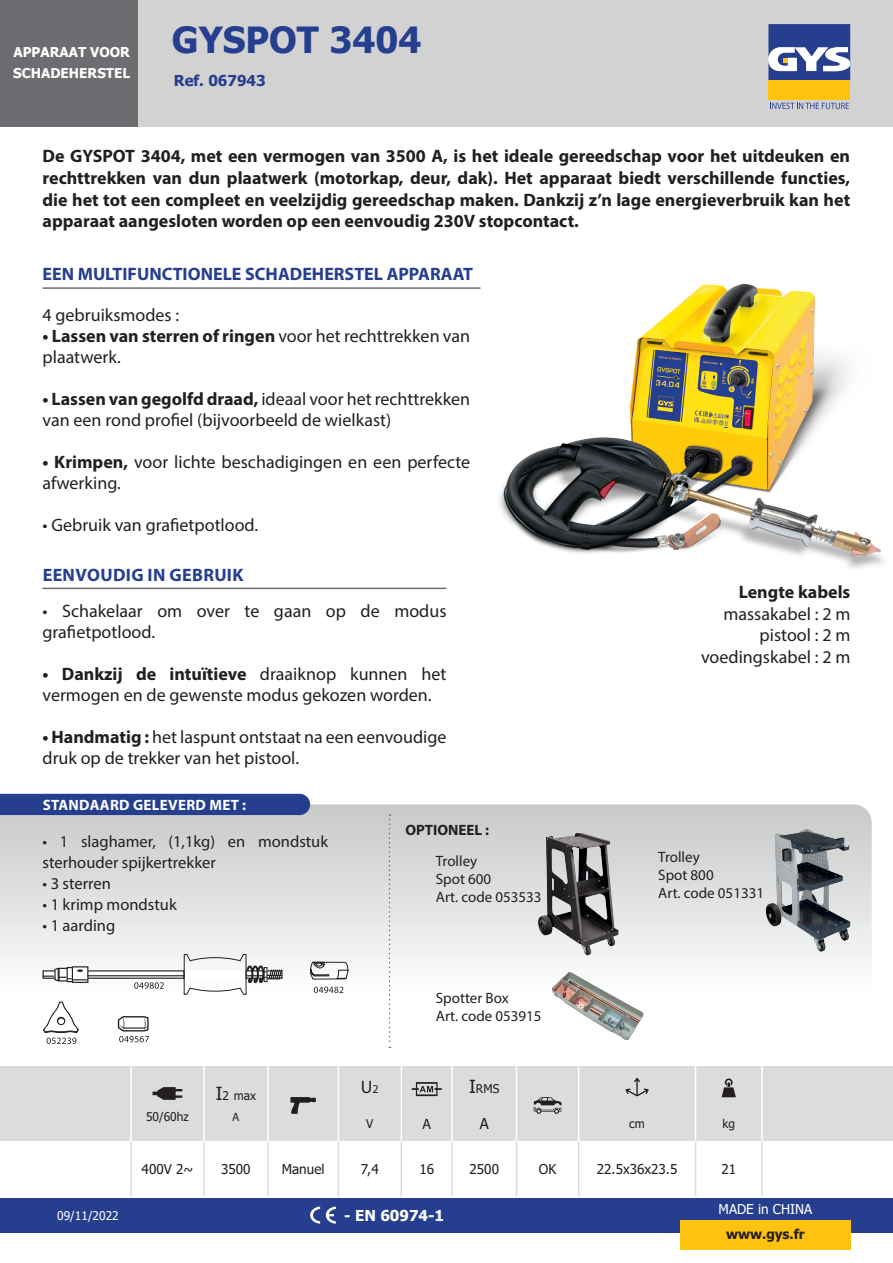
<style>
.page{position:relative;width:893px;height:1263px;background:#fff}
.page>*{position:absolute;margin:0;border:0;box-sizing:border-box;transform-origin:0 0}
.t1{font:700 36px "Tahoma";color:#253f8e}
.t2{font:18px/21px "Myriad Pro";color:#231f20}
.t3{font:700 18px/21.6px "Myriad Pro";color:#231f20;text-align:justify}
.t4{font:700 18px "Myriad Pro";color:#253f8e}
.t5{font:700 18px "Myriad Pro";letter-spacing:.02em;color:#253f8e}
.t6{font:16.5px/21px "Myriad Pro";color:#231f20}
.t7{font:15px "Myriad Pro";color:#231f20}
.t8{font:700 15px "Myriad Pro";letter-spacing:.02em;color:#fff}
.t9{font:700 15px "Tahoma";color:#fff}
.t10{font:700 15px "Tahoma";color:#253f8e}
.t11{font:700 15px "Myriad Pro";color:#231f20}
.t12{font:15px "Tahoma";color:#231f20}
.t13{font:13.5px "Tahoma";color:#231f20}
.t14{font:700 13.5px "Tahoma";color:#fff}
.t15{font:13.5px "Tahoma";color:#fff}
.t16{font:700 13.5px "Tahoma";color:#231f20}
.t17{font:12px "Tahoma";color:#231f20}
.t18{font:12px "Tahoma";color:#fff}
.t19{font:12px "Myriad Pro";color:#231f20}
.s1{font-weight:700}
.s2{font-size:18px}
.s3{font-size:12px}
</style>
<div class="page">
<div style="left:137px;top:0;width:756px;height:127px;background:#d2d2d2"></div>
<div style="left:0;top:1198px;width:893px;height:34px;background:#253f8e"></div>
<div style="left:768px;top:81px;width:82px;height:19px;background:#fec210"></div>
<svg style="left:768px;top:24px;width:82px;height:57px;background:#6575a9"></svg>
<svg style="left:770px;top:103px;width:79px;height:6px"></svg>
<div style="left:0;top:0;width:137px;height:127px;background:#6c6d70"></div>
<div style="left:680px;top:1220px;width:170px;height:30px;background:#fec210"></div>
<svg style="left:0;top:804px;width:872px;height:198px"></svg>
<div style="left:0;top:794px;width:310px;height:21px;background:#253f8e"></div>
<div style="left:0;top:1066px;width:893px;height:75px;background:#dcdcdc"></div>
<svg style="left:337px;top:1142px;width:243px;height:54px"></svg>
<hr style="left:203px;top:1066px;width:2px;height:40px;background:#fff">
<hr style="left:267px;top:1066px;width:2px;height:40px;background:#fff">
<hr style="left:338px;top:1066px;width:1px;height:40px;background:#fff">
<hr style="left:401px;top:1066px;width:1px;height:40px;background:#fff">
<hr style="left:451px;top:1066px;width:2px;height:40px;background:#fff">
<hr style="left:516px;top:1066px;width:1px;height:40px;background:#fff">
<hr style="left:578px;top:1066px;width:1px;height:40px;background:#fff">
<hr style="left:695px;top:1066px;width:1px;height:40px;background:#fff">
<hr style="left:761px;top:1066px;width:2px;height:40px;background:#fff">
<hr style="left:203px;top:1106px;width:2px;height:35px;background:#fff">
<hr style="left:267px;top:1106px;width:2px;height:35px;background:#fff">
<hr style="left:338px;top:1106px;width:1px;height:35px;background:#fff">
<hr style="left:401px;top:1106px;width:1px;height:35px;background:#fff">
<hr style="left:451px;top:1106px;width:2px;height:35px;background:#fff">
<hr style="left:516px;top:1106px;width:1px;height:35px;background:#fff">
<hr style="left:578px;top:1106px;width:1px;height:35px;background:#fff">
<hr style="left:695px;top:1106px;width:1px;height:35px;background:#fff">
<hr style="left:761px;top:1106px;width:2px;height:35px;background:#fff">
<hr style="left:130px;top:1066px;width:2px;height:40px;background:#fff">
<hr style="left:130px;top:1106px;width:2px;height:35px;background:#fff">
<hr style="left:130px;top:1141px;width:2px;height:55px;background:#dcdcdc">
<hr style="left:203px;top:1142px;width:2px;height:54px;background:#dcdcdc">
<hr style="left:267px;top:1142px;width:2px;height:54px;background:#dcdcdc">
<hr style="left:338px;top:1142px;width:1px;height:54px;background:#dcdcdc">
<hr style="left:401px;top:1141px;width:1px;height:55px;background:#dcdcdc">
<hr style="left:451px;top:1141px;width:2px;height:55px;background:#dcdcdc">
<hr style="left:516px;top:1141px;width:1px;height:55px;background:#dcdcdc">
<hr style="left:578px;top:1141px;width:1px;height:55px;background:#dcdcdc">
<hr style="left:695px;top:1141px;width:1px;height:55px;background:#dcdcdc">
<hr style="left:761px;top:1141px;width:2px;height:55px;background:#dcdcdc">
<svg style="left:153px;top:1087px;width:29px;height:13px"></svg>
<svg style="left:290px;top:1097px;width:26px;height:17px"></svg>
<svg style="left:412px;top:1082px;width:30px;height:14px"></svg>
<svg style="left:534px;top:1097px;width:28px;height:17px"></svg>
<svg style="left:625px;top:1077px;width:24px;height:19px"></svg>
<svg style="left:722px;top:1078px;width:14px;height:19px"></svg>
<svg style="left:117px;top:1016px;width:32px;height:26px"></svg>
<svg style="left:134px;top:982px;width:30px;height:7px"></svg>
<svg style="left:88px;top:972px;width:95px;height:5px"></svg>
<div style="left:43px;top:970px;width:142px;height:9px;border:1px solid #231f20"></div>
<div style="left:72px;top:966px;width:16px;height:17px;border:1px solid #231f20"></div>
<hr style="left:88px;top:975px;width:96px;height:1px;background:#231f20">
<svg style="left:43px;top:967px;width:44px;height:15px"></svg>
<svg style="left:43px;top:1002px;width:36px;height:42px"></svg>
<img style="left:532px;top:826px;width:94px;height:138px">
<img style="left:758px;top:821px;width:100px;height:135px">
<img style="left:551px;top:972px;width:93px;height:69px">
<svg style="left:389px;top:814px;width:1px;height:234px"></svg>
<svg style="left:310px;top:1206px;width:10px;height:17px"></svg>
<svg style="left:326px;top:1206px;width:10px;height:17px"></svg>
<svg style="left:309px;top:961px;width:40px;height:32px"></svg>
<svg style="left:183px;top:954px;width:100px;height:41px"></svg>
<img style="left:499px;top:284px;width:385px;height:285px">
<hr style="left:43px;top:287px;width:437px;height:2px;background:#6c6d70">
<hr style="left:43px;top:588px;width:403px;height:1px;background:#6c6d70">
<p class="t14" style="left:14px;top:43px;width:118px">APPARAAT VOOR</p>
<p class="t14" style="left:13px;top:64px;width:118px">SCHADEHERSTEL</p>
<p class="t1" style="left:172px;top:15px;width:251px">GYSPOT 3404</p>
<p class="t10" style="left:174px;top:70px;width:93px">Ref. 067943</p>
<p class="t3" style="left:43px;top:145px;width:809px">De GYSPOT 3404, met een vermogen van 3500 A, is het ideale gereedschap voor het uitdeuken en rechttrekken van dun plaatwerk (motorkap, deur, dak). Het apparaat biedt verschillende functies, die het tot een compleet en veelzijdig gereedschap maken. Dankzij z’n lage energieverbruik kan het apparaat aangesloten worden op een eenvoudig 230V stopcontact.</p>
<p class="t4" style="left:43px;top:263px;width:432px">EEN MULTIFUNCTIONELE SCHADEHERSTEL APPARAAT</p>
<p class="t2" style="left:43px;top:304px;width:138px">4 gebruiksmodes :</p>
<p class="t2" style="left:43px;top:325px;width:429px"><span class="s1">• Lassen van sterren of ringen</span> voor het rechttrekken van plaatwerk.</p>
<p class="t2" style="left:43px;top:388px;width:429px"><span class="s1">• Lassen van gegolfd draad,</span> ideaal voor het rechttrekken van een rond profiel (bijvoorbeeld de wielkast)</p>
<p class="t2" style="left:43px;top:451px;width:429px"><span class="s1">• Krimpen,</span> voor lichte beschadigingen en een perfecte afwerking.</p>
<p class="t2" style="left:43px;top:514px;width:217px">• Gebruik van grafietpotlood.</p>
<p class="t5" style="left:43px;top:563px;width:202px">EENVOUDIG IN GEBRUIK</p>
<p class="t2" style="left:43px;top:600px;width:405px">• Schakelaar om over te gaan op de modus grafietpotlood.</p>
<p class="t2" style="left:43px;top:663px;width:405px"><span class="s1">• Dankzij de intuïtieve</span> draaiknop kunnen het vermogen en de gewenste modus gekozen worden.</p>
<p class="t2" style="left:43px;top:726px;width:405px"><span class="s1">• Handmatig :</span> het laspunt ontstaat na een eenvoudige druk op de trekker van het pistool.</p>
<p class="t8" style="left:43px;top:795px;width:205px">STANDAARD GELEVERD MET :</p>
<p class="t6" style="left:43px;top:831px;width:287px">• 1 slaghamer, (1,1kg) en mondstuk sterhouder spijkertrekker</p>
<p class="t6" style="left:43px;top:873px;width:70px">• 3 sterren</p>
<p class="t6" style="left:43px;top:894px;width:136px">• 1 krimp mondstuk</p>
<p class="t6" style="left:43px;top:915px;width:74px">• 1 aarding</p>
<p class="t11" style="left:405px;top:820px;width:85px">OPTIONEEL :</p>
<p class="t7" style="left:436px;top:852px;width:43px">Trolley</p>
<p class="t7" style="left:436px;top:870px;width:57px">Spot 600</p>
<p class="t7" style="left:436px;top:888px;width:107px">Art. code 053533</p>
<p class="t7" style="left:436px;top:988px;width:74px">Spotter Box</p>
<p class="t7" style="left:436px;top:1006px;width:107px">Art. code 053915</p>
<p class="t17" style="left:216px;top:1087px;width:42px"><span class="s2">I</span>2 max</p>
<p class="t2" style="left:361px;top:1076px;width:19px">U<span class="s3">2</span></p>
<p class="t17" style="left:469px;top:1080px;width:32px"><span class="s2">I</span>RMS</p>
<p class="t3" style="left:739px;top:581px;width:113px">Lengte kabels</p>
<p class="t2" style="left:723px;top:603px;width:128px">massakabel : 2 m</p>
<p class="t2" style="left:760px;top:624px;width:92px">pistool : 2 m</p>
<p class="t2" style="left:701px;top:646px;width:151px">voedingskabel : 2 m</p>
<p class="t7" style="left:658px;top:848px;width:43px">Trolley</p>
<p class="t7" style="left:658px;top:866px;width:57px">Spot 800</p>
<p class="t7" style="left:658px;top:884px;width:107px">Art. code 051331</p>
<p class="t17" style="left:146px;top:1108px;width:44px">50/60hz</p>
<p class="t19" style="left:232px;top:1109px;width:9px">A</p>
<p class="t17" style="left:366px;top:1116px;width:9px">V</p>
<p class="t7" style="left:422px;top:1115px;width:11px">A</p>
<p class="t12" style="left:480px;top:1114px;width:10px">A</p>
<p class="t17" style="left:629px;top:1116px;width:17px">cm</p>
<p class="t17" style="left:722px;top:1116px;width:14px">kg</p>
<p class="t18" style="left:57px;top:1207px;width:63px">09/11/2022</p>
<p class="t13" style="left:142px;top:1160px;width:53px">400V 2~</p>
<p class="t13" style="left:221px;top:1160px;width:31px">3500</p>
<p class="t13" style="left:282px;top:1160px;width:44px">Manuel</p>
<p class="t13" style="left:361px;top:1160px;width:19px">7,4</p>
<p class="t13" style="left:419px;top:1160px;width:16px">16</p>
<p class="t13" style="left:470px;top:1160px;width:31px">2500</p>
<p class="t13" style="left:539px;top:1160px;width:19px">OK</p>
<p class="t13" style="left:597px;top:1160px;width:82px">22.5x36x23.5</p>
<p class="t13" style="left:721px;top:1160px;width:16px">21</p>
<p class="t9" style="left:344px;top:1205px;width:101px">- EN 60974-1</p>
<p class="t15" style="left:719px;top:1200px;width:95px">MADE in CHINA</p>
<p class="t16" style="left:726px;top:1225px;width:80px">www.gys.fr</p>
</div>
